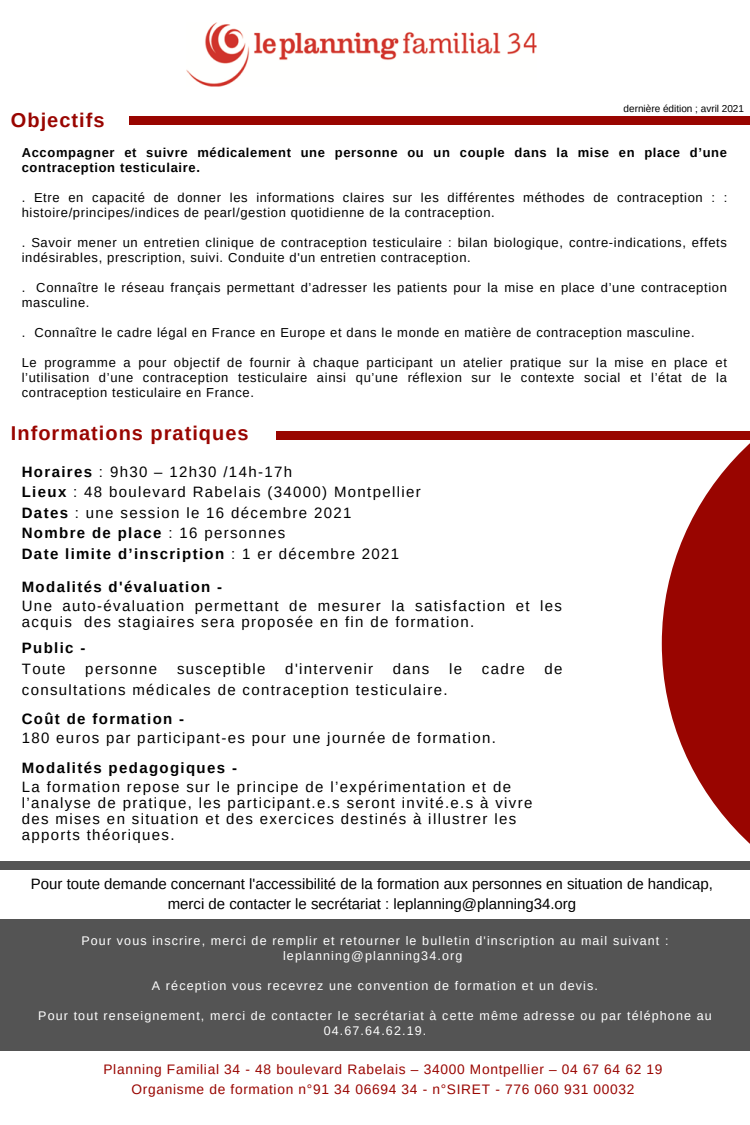
<style>
.page{position:relative;width:750px;height:1125px;background:#fff}
.page>*{position:absolute;margin:0;border:0;box-sizing:border-box;transform-origin:0 0}
.t1{font:700 20px "Arimo";letter-spacing:.05em;color:#990500}
.t2{font:15px/16px "Arimo";letter-spacing:.09em;color:#000}
.t3{font:15px/20.6px "Arimo";color:#000;text-align:center}
.t4{font:700 15px "Arimo";letter-spacing:.09em;color:#000}
.t5{font:13.75px "Arimo";letter-spacing:.05em;color:#990500}
.t6{font:13px/15px "Arimo";letter-spacing:.05em;color:#000}
.t7{font:700 13px/15px "Arimo";letter-spacing:.05em;color:#000}
.t8{font:12.5px/15px "Arimo";letter-spacing:.09em;color:#fff;text-align:center}
.t9{font:10px "Arimo";color:#000}
.s1{font-weight:700}
.s2{font-weight:400}
</style>
<div class="page">
<div style="left:0;top:919px;width:750px;height:131px;background:#545454"></div>
<div style="left:276px;top:431px;width:474px;height:9px;background:#990500"></div>
<div style="left:0;top:862px;width:750px;height:8px;background:#545454"></div>
<svg style="left:662px;top:443px;width:88px;height:419px;fill:#990500"></svg>
<img style="left:186px;top:22px;width:351px;height:65px">
<div style="left:129px;top:116px;width:621px;height:8px;background:#990500"></div>
<p class="t1" style="left:11px;top:109px;width:95px">Objectifs</p>
<p class="t9" style="left:624px;top:103px;width:122px">dernière édition ; avril 2021</p>
<p class="t7" style="left:22px;top:145px;width:707px">Accompagner et suivre médicalement une personne ou un couple dans la mise en place d’une contraception testiculaire.</p>
<p class="t6" style="left:22px;top:190px;width:707px">. Etre en capacité de donner les informations claires sur les différentes méthodes de contraception : : histoire/principes/indices de pearl/gestion quotidienne de la contraception.</p>
<p class="t6" style="left:22px;top:235px;width:707px">. Savoir mener un entretien clinique de contraception testiculaire : bilan biologique, contre-indications, effets indésirables, prescription, suivi. Conduite d'un entretien contraception.</p>
<p class="t6" style="left:22px;top:280px;width:707px">. Connaître le réseau français permettant d’adresser les patients pour la mise en place d’une contraception masculine.</p>
<p class="t6" style="left:22px;top:325px;width:674px">. Connaître le cadre légal en France en Europe et dans le monde en matière de contraception masculine.</p>
<p class="t6" style="left:22px;top:355px;width:707px;text-align:justify">Le programme a pour objectif de fournir à chaque participant un atelier pratique sur la mise en place et l’utilisation d’une contraception testiculaire ainsi qu’une réflexion sur le contexte social et l’état de la contraception testiculaire en France.</p>
<p class="t1" style="left:11px;top:422px;width:239px">Informations pratiques</p>
<p class="t2" style="left:22px;top:463px;width:272px"><span class="s1">Horaires</span> : 9h30 – 12h30 /14h-17h</p>
<p class="t2" style="left:22px;top:484px;width:401px"><span class="s1">Lieux</span> : 48 boulevard Rabelais (34000) Montpellier</p>
<p class="t2" style="left:22px;top:505px;width:331px"><span class="s1">Dates</span> : une session le 16 décembre 2021</p>
<p class="t4" style="left:22px;top:525px;width:265px">Nombre de place <span class="s2">: 16 personnes</span></p>
<p class="t4" style="left:22px;top:546px;width:379px">Date limite d’inscription <span class="s2">: 1 er décembre 2021</span></p>
<p class="t4" style="left:22px;top:578px;width:202px">Modalités d'évaluation -</p>
<p class="t2" style="left:22px;top:598px;width:542px">Une auto-évaluation permettant de mesurer la satisfaction et les acquis des stagiaires sera proposée en fin de formation.</p>
<p class="t4" style="left:22px;top:640px;width:65px">Public -</p>
<p class="t2" style="left:22px;top:661px;width:45px">Toute</p>
<p class="t2" style="left:85px;top:661px;width:73px">personne</p>
<p class="t2" style="left:177px;top:661px;width:90px">susceptible</p>
<p class="t2" style="left:285px;top:661px;width:89px">d'intervenir</p>
<p class="t2" style="left:393px;top:661px;width:38px">dans</p>
<p class="t2" style="left:449px;top:661px;width:15px">le</p>
<p class="t2" style="left:482px;top:661px;width:44px">cadre</p>
<p class="t2" style="left:544px;top:661px;width:20px">de</p>
<p class="t2" style="left:22px;top:681px;width:427px">consultations médicales de contraception testiculaire.</p>
<p class="t4" style="left:22px;top:711px;width:164px">Coût de formation -</p>
<p class="t2" style="left:22px;top:730px;width:476px">180 euros par participant-es pour une journée de formation.</p>
<p class="t4" style="left:22px;top:760px;width:217px">Modalités pedagogiques -</p>
<p class="t2" style="left:22px;top:779px;width:491px">La formation repose sur le principe de l’expérimentation et de</p>
<p class="t2" style="left:22px;top:795px;width:512px">l’analyse de pratique, les participant.e.s seront invité.e.s à vivre</p>
<p class="t2" style="left:22px;top:811px;width:496px">des mises en situation et des exercices destinés à illustrer les</p>
<p class="t2" style="left:22px;top:827px;width:154px">apports théoriques.</p>
<p class="t3" style="left:31px;top:873px;width:684px">Pour toute demande concernant l'accessibilité de la formation aux personnes en situation de handicap, merci de contacter le secrétariat : leplanning@planning34.org</p>
<p class="t8" style="left:81px;top:933px;width:589px">Pour vous inscrire, merci de remplir et retourner le bulletin d'inscription au mail suivant : leplanning@planning34.org</p>
<p class="t8" style="left:152px;top:978px;width:448px">A réception vous recevrez une convention de formation et un devis.</p>
<p class="t8" style="left:38px;top:1008px;width:675px">Pour tout renseignement, merci de contacter le secrétariat à cette même adresse ou par téléphone au<br>04.67.64.62.19.</p>
<p class="t5" style="left:103px;top:1062px;width:561px">Planning Familial 34 - 48 boulevard Rabelais – 34000 Montpellier – 04 67 64 62 19</p>
<p class="t5" style="left:132px;top:1081px;width:505px">Organisme de formation n°91 34 06694 34 - n°SIRET - 776 060 931 00032</p>
</div>
